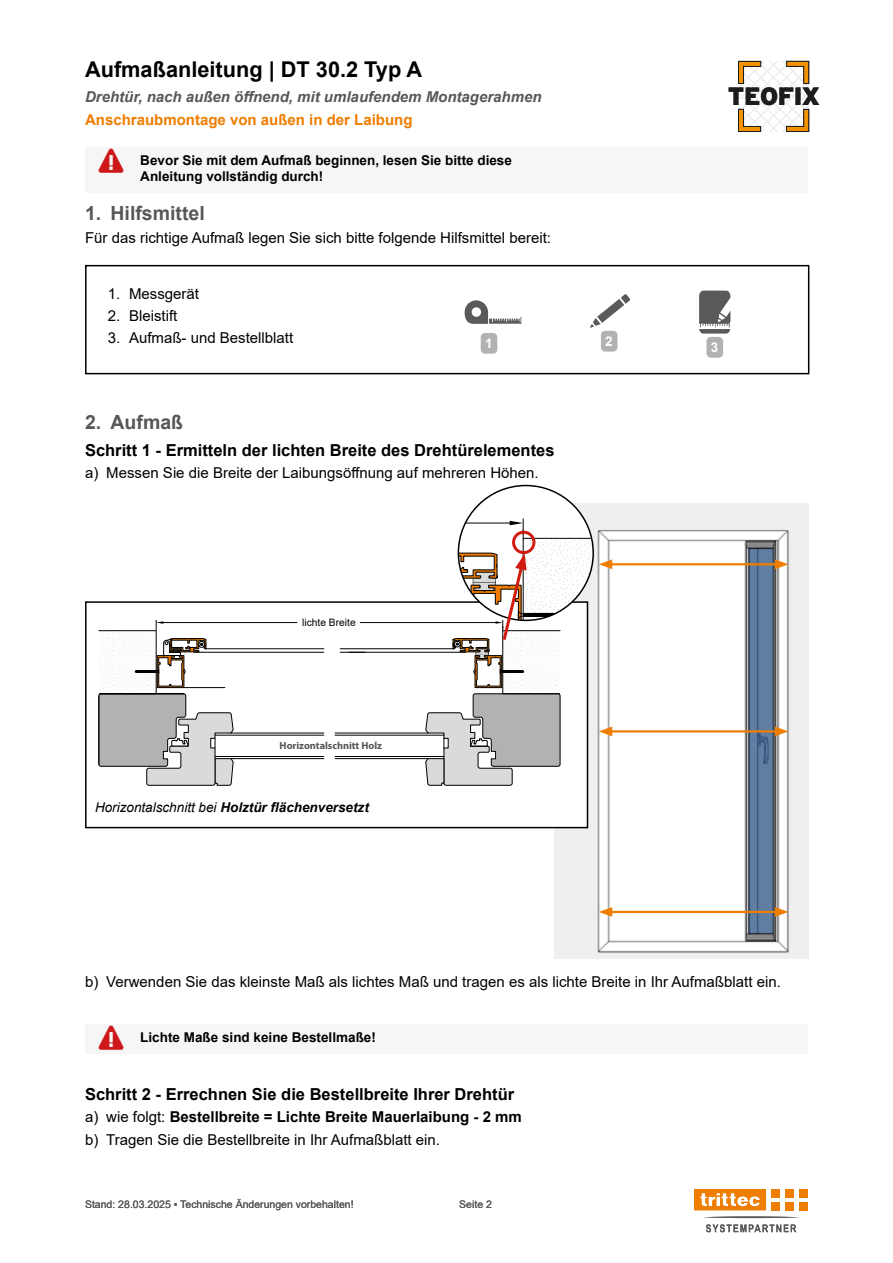
<style>
.page{position:relative;width:893px;height:1263px;background:#fff}
.page>*{position:absolute;margin:0;border:0;box-sizing:border-box;transform-origin:0 0}
.t1{font:900 25.05px "Interstate";letter-spacing:-.02em;color:#1c1c1a}
.t2{font:700 21.75px "Arial";color:#000}
.t3{font:700 19.5px "Arial";color:#575756}
.t4{font:700 16.5px "Arial";color:#000}
.t5{font:15px/22.2px "Arial";color:#000}
.t6{font:italic 700 15px "Arial";color:#575756}
.t7{font:700 15px "Arial";color:#ef7d00}
.t8{font:700 13.5px/16.2px "Arial";color:#000}
.t9{font:italic 700 13.5px "Arial";color:#000}
.t10{font:700 13.5px "Arial";color:#fff}
.t11{font:10.5px "Arial";color:#575756}
.t12{font:700 10.2px "Myriad Pro";color:#565655}
.t13{font:10.2px "Arial";color:#000}
.s1{font-weight:400}
.s2{font-weight:700}
</style>
<div class="page">
<div style="left:85px;top:147px;width:723px;height:46px;background:#f6f6f6"></div>
<div style="left:85px;top:1024px;width:723px;height:29px;background:#f6f6f6"></div>
<div style="left:85px;top:265px;width:724px;height:109px;border:2px solid #000"></div>
<svg style="left:464px;top:300px;width:57px;height:24px"></svg>
<svg style="left:590px;top:294px;width:40px;height:34px"></svg>
<svg style="left:699px;top:291px;width:31px;height:43px"></svg>
<div style="left:481px;top:333px;width:16px;height:21px;background:#b3b2b2;border-radius:4px"></div>
<div style="left:601px;top:331px;width:16px;height:21px;background:#b3b2b2;border-radius:4px"></div>
<div style="left:706px;top:337px;width:17px;height:21px;background:#b3b2b2;border-radius:4px"></div>
<img style="left:554px;top:504px;width:255px;height:455px">
<div style="left:86px;top:602px;width:501px;height:226px;background:#fff"></div>
<div style="left:503px;top:631px;width:57px;height:63px;background:#fff;border:1px solid #000"></div>
<hr style="left:206px;top:648px;width:118px;height:1px;background:#000">
<hr style="left:194px;top:652px;width:130px;height:1px;background:#000">
<hr style="left:340px;top:648px;width:113px;height:1px;background:#000">
<hr style="left:340px;top:652px;width:126px;height:1px;background:#000">
<svg style="left:426px;top:694px;width:134px;height:91px"></svg>
<hr style="left:230px;top:758px;width:94px;height:1px;background:#000">
<hr style="left:215px;top:756px;width:109px;height:1px;background:#000">
<hr style="left:215px;top:735px;width:109px;height:1px;background:#000">
<hr style="left:230px;top:733px;width:94px;height:1px;background:#000">
<hr style="left:335px;top:758px;width:93px;height:1px;background:#000">
<hr style="left:335px;top:756px;width:109px;height:1px;background:#000">
<hr style="left:335px;top:735px;width:109px;height:1px;background:#000">
<hr style="left:335px;top:733px;width:93px;height:1px;background:#000">
<svg style="left:349px;top:652px;width:16px;height:1px"></svg>
<hr style="left:163px;top:622px;width:134px;height:1px;background:#000">
<hr style="left:360px;top:622px;width:136px;height:1px;background:#000">
<svg style="left:99px;top:620px;width:134px;height:165px"></svg>
<div style="left:85px;top:601px;width:503px;height:227px;border:2px solid #000"></div>
<hr style="left:608px;top:563px;width:171px;height:2px;background:#ef7d00">
<svg style="left:599px;top:559px;width:13px;height:10px"></svg>
<svg style="left:775px;top:559px;width:13px;height:10px"></svg>
<hr style="left:608px;top:730px;width:171px;height:2px;background:#ef7d00">
<svg style="left:599px;top:726px;width:13px;height:10px"></svg>
<svg style="left:775px;top:726px;width:13px;height:10px"></svg>
<hr style="left:608px;top:911px;width:171px;height:2px;background:#ef7d00">
<svg style="left:599px;top:907px;width:13px;height:10px"></svg>
<svg style="left:775px;top:907px;width:13px;height:10px"></svg>
<div style="left:458px;top:485px;width:135px;height:135px;background:#fff;border-radius:50%"></div>
<svg style="left:453px;top:519px;width:140px;height:169px"></svg>
<div style="left:512px;top:531px;width:23px;height:23px;border:3px solid #cf1b10;border-radius:50%"></div>
<svg style="left:738px;top:61px;width:71px;height:71px"></svg>
<div style="left:772px;top:1189px;width:8px;height:8px;background:#ef7d00"></div>
<div style="left:772px;top:1202px;width:8px;height:8px;background:#ef7d00"></div>
<svg style="left:694px;top:1189px;width:72px;height:21px"></svg>
<div style="left:786px;top:1189px;width:8px;height:8px;background:#ef7d00"></div>
<div style="left:786px;top:1202px;width:8px;height:8px;background:#ef7d00"></div>
<div style="left:800px;top:1189px;width:8px;height:8px;background:#ef7d00"></div>
<div style="left:800px;top:1202px;width:8px;height:8px;background:#ef7d00"></div>
<svg style="left:703px;top:1216px;width:96px;height:2px"></svg>
<svg style="left:706px;top:1224px;width:90px;height:8px"></svg>
<h2 class="t2" style="left:85px;top:54px;width:339px">Aufmaßanleitung | DT 30.2 Typ A</h2>
<p class="t6" style="left:85px;top:87px;width:458px">Drehtür, nach außen öffnend, mit umlaufendem Montagerahmen</p>
<p class="t7" style="left:85px;top:109px;width:329px">Anschraubmontage von außen in der Laibung</p>
<p class="t8" style="left:140px;top:152px;width:373px">Bevor Sie mit dem Aufmaß beginnen, lesen Sie bitte diese<br>Anleitung vollständig durch!</p>
<h3 class="t3" style="left:85px;top:200px;width:121px">1. Hilfsmittel</h3>
<p class="t5" style="left:85px;top:226px;width:468px">Für das richtige Aufmaß legen Sie sich bitte folgende Hilfsmittel bereit:</p>
<p class="t5" style="left:108px;top:282px;width:93px">1. Messgerät</p>
<p class="t5" style="left:108px;top:304px;width:71px">2. Bleistift</p>
<p class="t5" style="left:108px;top:327px;width:187px">3. Aufmaß- und Bestellblatt</p>
<p class="t10" style="left:485px;top:334px;width:9px">1</p>
<p class="t10" style="left:605px;top:332px;width:9px">2</p>
<h3 class="t3" style="left:85px;top:408px;width:100px">2. Aufmaß</h3>
<p class="t4" style="left:85px;top:439px;width:471px">Schritt 1 - Ermitteln der lichten Breite des Drehtürelementes</p>
<p class="t5" style="left:85px;top:462px;width:455px">a) Messen Sie die Breite der Laibungsöffnung auf mehreren Höhen.</p>
<p class="t13" style="left:302px;top:616px;width:55px">lichte Breite</p>
<p class="t12" style="left:280px;top:739px;width:104px">Horizontalschnitt Holz</p>
<p class="t9" style="left:95px;top:798px;width:275px"><span class="s1">Horizontalschnitt bei</span> Holztür flächenversetzt</p>
<h1 class="t1" style="left:728px;top:82px;width:94px">TEOFIX</h1>
<p class="t10" style="left:711px;top:338px;width:9px">3</p>
<p class="t5" style="left:85px;top:970px;width:697px">b) Verwenden Sie das kleinste Maß als lichtes Maß und tragen es als lichte Breite in Ihr Aufmaßblatt ein.</p>
<p class="t8" style="left:140px;top:1029px;width:237px">Lichte Maße sind keine Bestellmaße!</p>
<p class="t4" style="left:85px;top:1082px;width:431px">Schritt 2 - Errechnen Sie die Bestellbreite Ihrer Drehtür</p>
<p class="t5" style="left:85px;top:1106px;width:438px">a) wie folgt: <span class="s2">Bestellbreite = Lichte Breite Mauerlaibung - 2 mm </span>b) Tragen Sie die Bestellbreite in Ihr Aufmaßblatt ein.</p>
<p class="t11" style="left:85px;top:1197px;width:270px">Stand: 28.03.2025 ▪ Technische Änderungen vorbehalten!</p>
<p class="t11" style="left:459px;top:1197px;width:34px">Seite 2</p>
</div>
